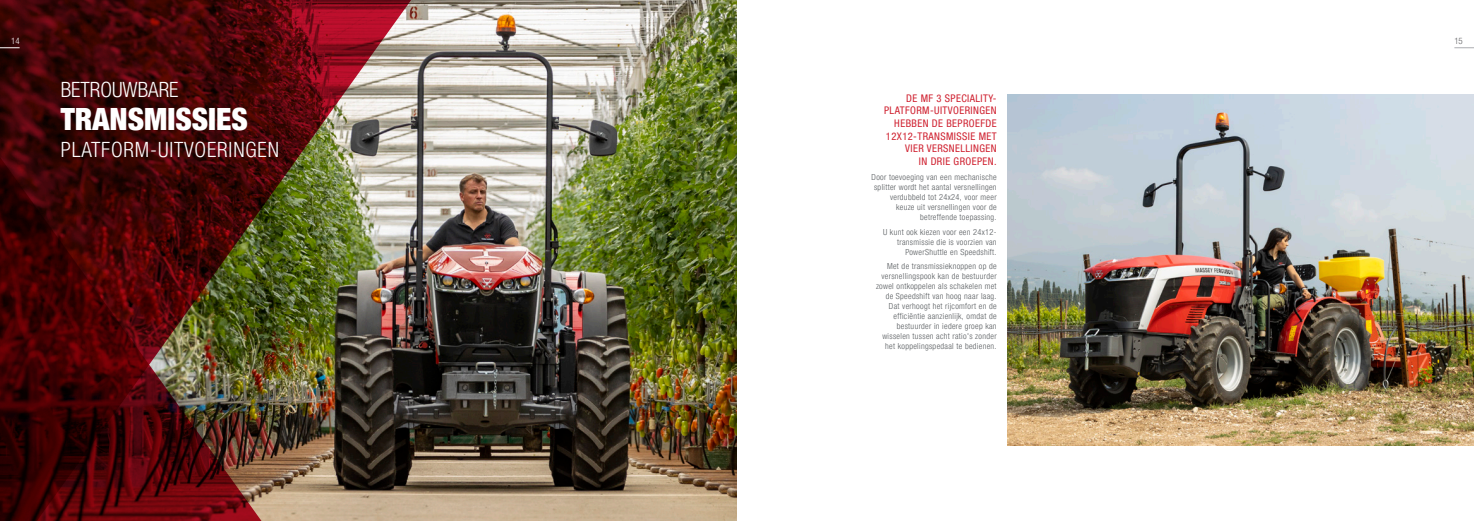
<style>
.page{position:relative;width:1474px;height:521px;background:#fff}
.page>*{position:absolute;margin:0;border:0;box-sizing:border-box;transform-origin:0 0}
.Headings-WHite{font:900 condensed 30.62px "Helvetica Neue LTW1 G";color:#fff}
.Body_copy-Blk{font:300 condensed 21px "Helvetica Neue LTW1 G";letter-spacing:.04em;color:#fff}
.Headings-WHite-2{font:300 condensed 21px "Helvetica Neue LTW1 G";color:#fff}
.Body_copy-Blk-2{font:condensed 10.5px/12.6px "Helvetica Neue LTW1 G";letter-spacing:.04em;color:#cf202f;text-align:right}
.t1{font:300 condensed 8.75px "Helvetica Neue LTW1 G";color:#fff}
.t2{font:300 condensed 8.75px "Helvetica Neue LTW1 G";color:#5f5f62}
.Body_copy-Blk-3{font:300 condensed 8.31px/10px "Helvetica Neue LTW1 G";letter-spacing:.04em;color:#575b5e;text-align:right}
</style>
<div class="page">
<img style="left:420px;top:0;width:317px;height:521px">
<img style="left:0;top:0;width:420px;height:521px">
<img style="left:1007px;top:94px;width:466px;height:351px">
<svg style="left:1454px;top:48px;width:19px;height:1px"></svg>
<svg style="left:0;top:48px;width:20px;height:1px"></svg>
<p class="t1" style="left:11px;top:36px;width:10px">14</p>
<p class="t2" style="left:1454px;top:35px;width:10px">15</p>
<p class="Headings-WHite-2" style="left:61px;top:77px;width:119px">BETROUWBARE</p>
<p class="Headings-WHite" style="left:61px;top:100px;width:189px">TRANSMISSIES</p>
<p class="Body_copy-Blk" style="left:61px;top:138px;width:220px">PLATFORM-UITVOERINGEN</p>
<p class="Body_copy-Blk-2" style="left:884px;top:92px;width:114px">DE MF 3 SPECIALITY-<br>PLATFORM-UITVOERINGEN<br>HEBBEN DE BEPROEFDE<br>12X12-TRANSMISSIE MET<br>VIER VERSNELLINGEN<br>IN DRIE GROEPEN.</p>
<p class="Body_copy-Blk-3" style="left:871px;top:172px;width:127px">Door toevoeging van een mechanische splitter wordt het aantal versnellingen verdubbeld tot 24x24, voor meer keuze uit versnellingen voor de betreffende toepassing.</p>
<p class="Body_copy-Blk-3" style="left:883px;top:227px;width:115px">U kunt ook kiezen voor een 24x12- transmissie die is voorzien van<br>PowerShuttle en Speedshift.</p>
<p class="Body_copy-Blk-3" style="left:876px;top:262px;width:122px">Met de transmissieknoppen op de versnellingspook kan de bestuurder zowel ontkoppelen als schakelen met de Speedshift van hoog naar laag.<br>Dat verhoogt het rijcomfort en de efficiëntie aanzienlijk, omdat de bestuurder in iedere groep kan wisselen tussen acht ratio's zonder het koppelingspedaal te bedienen.</p>
</div>
